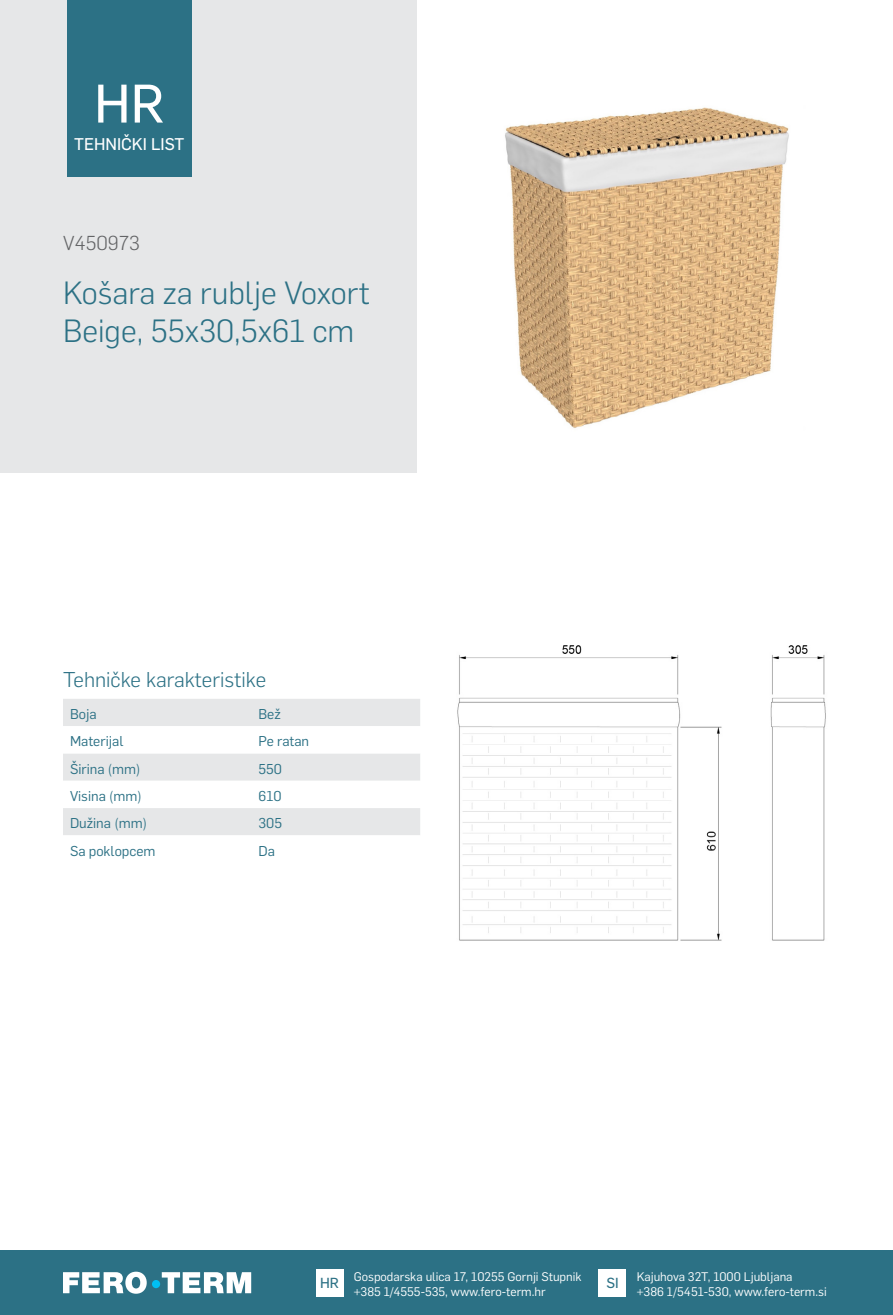
<style>
.page{position:relative;width:893px;height:1315px;background:#fff}
.page>*{position:absolute;margin:0;border:0;box-sizing:border-box;transform-origin:0 0}
.t1{font:53.2px "Flama Basic";color:#fff}
.t2{font:300 31.5px/37.8px "Flama";color:#2c7185}
.t3{font:300 21px "Flama";color:#2c7185}
.t4{font:300 19.78px "Flama";color:#636466}
.t5{font:16.62px "Flama Basic";color:#fff}
.t6{font:14.35px "Flama Basic";color:#2c7185}
.t7{font:14px "Flama";color:#2c7185}
.t8{font:12.25px/15.8px "Flama";color:#fff}
</style>
<div class="page">
<div style="left:0;top:1250px;width:893px;height:65px;background:#2c7185"></div>
<div style="left:316px;top:1269px;width:27px;height:27px;background:#fff"></div>
<div style="left:599px;top:1269px;width:27px;height:27px;background:#fff"></div>
<svg style="left:63px;top:1271px;width:188px;height:22px"></svg>
<div style="left:152px;top:1280px;width:8px;height:8px;background:#00c0f3;border-radius:50%"></div>
<div style="left:0;top:0;width:417px;height:472px;background:#e6e7e8"></div>
<img style="left:505px;top:107px;width:284px;height:321px">
<img style="left:457px;top:645px;width:369px;height:296px">
<div style="left:67px;top:0;width:124px;height:177px;background:#2c7185"></div>
<div style="left:63px;top:699px;width:357px;height:27px;background:#e6e7e8"></div>
<svg style="left:63px;top:754px;width:357px;height:81px;fill:#e6e7e8"></svg>
<h1 class="t1" style="left:94px;top:66px;width:72px">HR</h1>
<h3 class="t5" style="left:74px;top:132px;width:112px">TEHNIČKI LIST</h3>
<h3 class="t4" style="left:63px;top:229px;width:78px">V450973</h3>
<h2 class="t2" style="left:63px;top:272px;width:308px">Košara za rublje Voxort<br>Beige, 55x30,5x61 cm</h2>
<h3 class="t3" style="left:63px;top:665px;width:205px">Tehničke karakteristike</h3>
<p class="t7" style="left:70px;top:704px;width:28px">Boja</p>
<p class="t7" style="left:259px;top:704px;width:24px">Bež</p>
<p class="t7" style="left:70px;top:732px;width:55px">Materijal</p>
<p class="t7" style="left:259px;top:732px;width:52px">Pe ratan</p>
<p class="t7" style="left:70px;top:759px;width:72px">Širina (mm)</p>
<p class="t7" style="left:259px;top:759px;width:25px">550</p>
<p class="t7" style="left:70px;top:786px;width:73px">Visina (mm)</p>
<p class="t7" style="left:259px;top:786px;width:25px">610</p>
<p class="t7" style="left:70px;top:813px;width:78px">Dužina (mm)</p>
<p class="t7" style="left:259px;top:813px;width:25px">305</p>
<p class="t7" style="left:70px;top:841px;width:87px">Sa poklopcem</p>
<p class="t7" style="left:259px;top:841px;width:18px">Da</p>
<p class="t6" style="left:320px;top:1272px;width:20px">HR</p>
<p class="t8" style="left:637px;top:1267px;width:191px">Kajuhova 32T, 1000 Ljubljana<br>+386 1/5451-530, www.fero-term.si</p>
<p class="t8" style="left:354px;top:1267px;width:229px">Gospodarska ulica 17, 10255 Gornji Stupnik +385 1/4555-535, www.fero-term.hr</p>
<p class="t6" style="left:606px;top:1272px;width:14px">SI</p>
</div>
